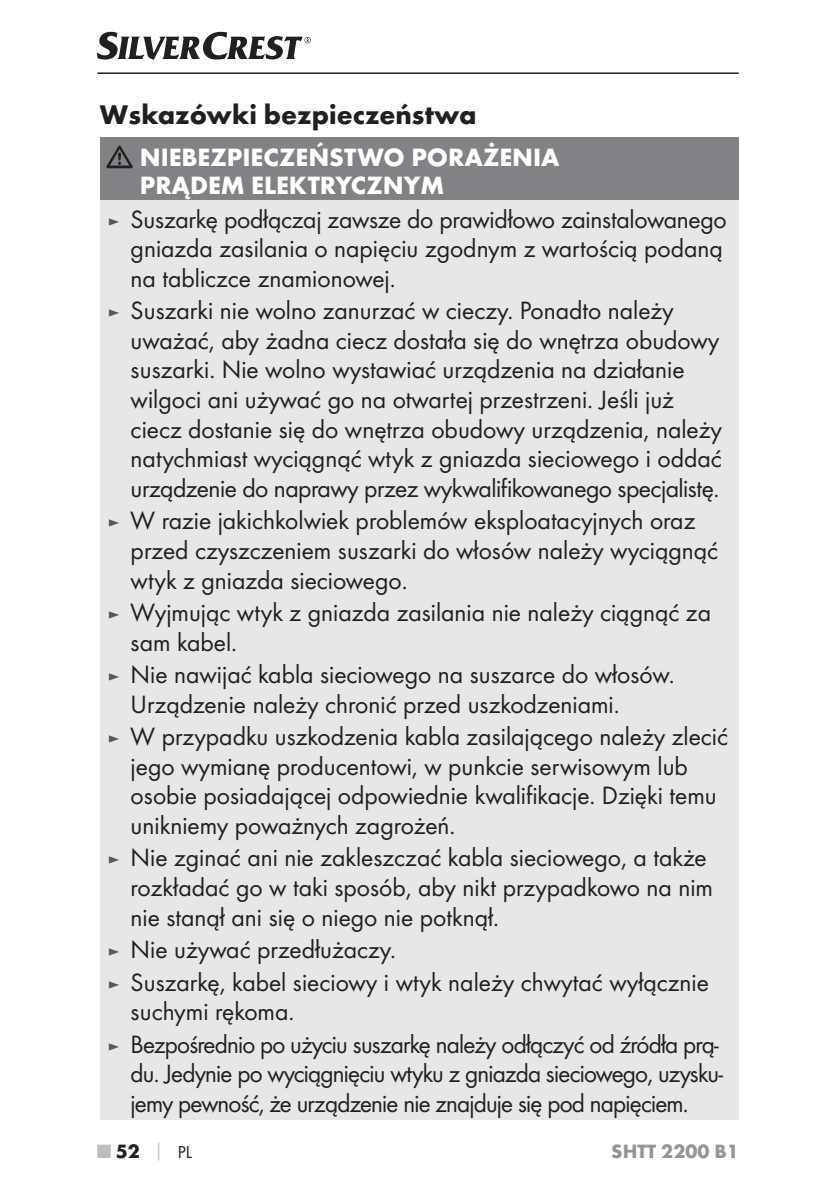
<style>
.page{position:relative;width:839px;height:1190px;background:#fff}
.page>*{position:absolute;margin:0;border:0;box-sizing:border-box;transform-origin:0 0}
.t1{font:700 28px "Futura";color:#231f20}
.t2{font:26px/29.6px "Futura Boo";color:#231f20}
.t3{font:26px/32.4px "Futura Boo";letter-spacing:-.03em;color:#231f20}
.t4{font:700 26px/28px "Futura";color:#fff}
.t5{font:700 20px "Futura";color:#939598}
.t6{font:700 20px "Futura";color:#231f20}
.s1{font-size:18px;color:#57585a}
.s2{color:#bcbdc0}
.s3{font-size:18px;color:#bcbdc0}
.s4{font-family:"Futura Boo";font-weight:400;font-size:18px}
</style>
<div class="page">
<hr style="left:97px;top:72px;width:641px;height:2px;background:#231f20">
<svg style="left:97px;top:32px;width:213px;height:28px"></svg>
<div style="left:100px;top:137px;width:637px;height:63px;background:#808285"></div>
<div style="left:100px;top:200px;width:637px;height:919px;background:#e6e7e9"></div>
<svg style="left:106px;top:146px;width:27px;height:22px"></svg>
<p class="t1" style="left:100px;top:97px;width:378px">Wskazówki bezpieczeństwa</p>
<p class="t4" style="left:140px;top:143px;width:421px">NIEBEZPIECZEŃSTWO PORAŻENIA<br>PRĄDEM ELEKTRYCZNYM</p>
<p class="t2" style="left:131px;top:204px;width:597px;text-indent:-23px"><span class="s1">►</span> Suszarkę podłączaj zawsze do prawidłowo zainstalowanego gniazda zasilania o napięciu zgodnym z wartością podaną na tabliczce znamionowej.</p>
<p class="t2" style="left:131px;top:296px;width:592px;text-indent:-23px"><span class="s1">►</span> Suszarki nie wolno zanurzać w cieczy. Ponadto należy uważać, aby żadna ciecz dostała się do wnętrza obudowy suszarki. Nie wolno wystawiać urządzenia na działanie wilgoci ani używać go na otwartej przestrzeni. Jeśli już ciecz dostanie się do wnętrza obudowy urządzenia, należy natychmiast wyciągnąć wtyk z gniazda sieciowego i oddać urządzenie do naprawy przez wykwalifikowanego specjalistę.</p>
<p class="t2" style="left:131px;top:506px;width:588px;text-indent:-23px"><span class="s1">►</span> W razie jakichkolwiek problemów eksploatacyjnych oraz przed czyszczeniem suszarki do włosów należy wyciągnąć wtyk z gniazda sieciowego.</p>
<p class="t2" style="left:131px;top:597px;width:581px;text-indent:-23px"><span class="s1">►</span> Wyjmując wtyk z gniazda zasilania nie należy ciągnąć za sam kabel.</p>
<p class="t2" style="left:131px;top:659px;width:541px;text-indent:-23px"><span class="s1">►</span> Nie nawijać kabla sieciowego na suszarce do włosów.<br>Urządzenie należy chronić przed uszkodzeniami.</p>
<p class="t2" style="left:131px;top:721px;width:598px;text-indent:-23px"><span class="s1">►</span> W przypadku uszkodzenia kabla zasilającego należy zlecić jego wymianę producentowi, w punkcie serwisowym lub osobie posiadającej odpowiednie kwalifikacje. Dzięki temu unikniemy poważnych zagrożeń.</p>
<p class="t2" style="left:131px;top:843px;width:583px;text-indent:-23px"><span class="s1">►</span> Nie zginać ani nie zakleszczać kabla sieciowego, a także rozkładać go w taki sposób, aby nikt przypadkowo na nim nie stanął ani się o niego nie potknął.</p>
<p class="t2" style="left:108px;top:933px;width:602px;line-height:32.4px"><span class="s1">►</span> Nie używać przedłużaczy.<br><span class="s1">►</span> Suszarkę, kabel sieciowy i wtyk należy chwytać wyłącznie</p>
<p class="t3" style="left:108px;top:995px;width:612px;text-indent:23px">suchymi rękoma.<br><span class="s1">►</span> Bezpośrednio po użyciu suszarkę należy odłączyć od źródła prą-</p>
<p class="t3" style="left:131px;top:1058px;width:593px;line-height:29.6px">du. Jedynie po wyciągnięciu wtyku z gniazda sieciowego, uzysku&shy;jemy pewność, że urządzenie nie znajduje się pod napięciem.</p>
<p class="t6" style="left:97px;top:1138px;width:96px"><span class="s2">■</span> 52 <span class="s3">│</span> <span class="s4">PL</span></p>
<p class="t5" style="left:611px;top:1138px;width:129px">SHTT 2200 B1</p>
</div>
